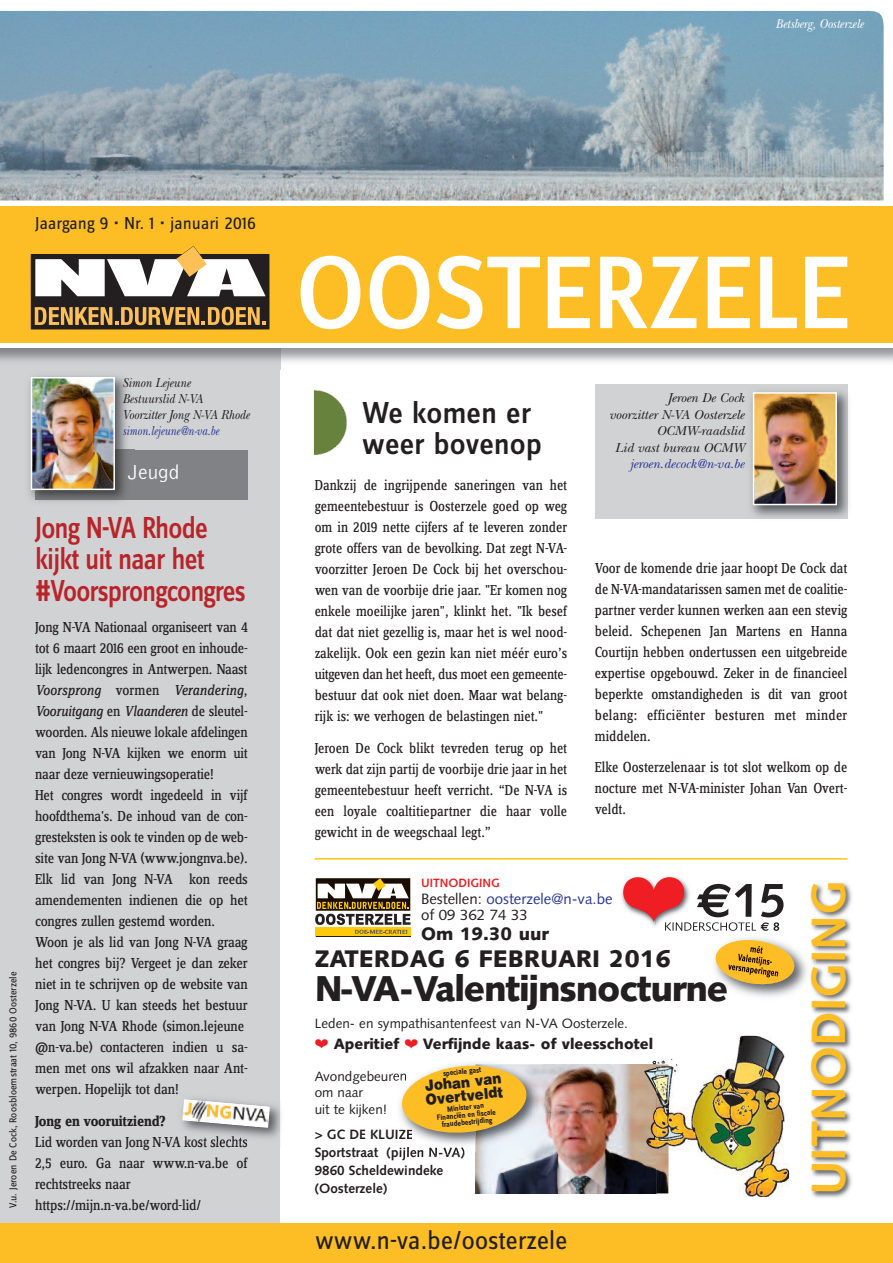
<style>
.page{position:relative;width:893px;height:1263px;background:#fff}
.page>*{position:absolute;margin:0;border:0;box-sizing:border-box;transform-origin:0 0}
.t1{font:500 106.95px "Zine Sans Dis";color:#fff}
.t2{font:700 48px "Syntax";color:#fdbe25}
.t3{font:900 36px "Syntax";letter-spacing:-.03em;color:#231f20}
.t4{font:500 31.5px/31.5px "Zine Sans Dis";letter-spacing:-.03em;color:#b82429;scale:.88 1}
.t5{font:500 31.5px/31.5px "Zine Sans Dis";color:#231f20}
.t6{font:27px "Zine Sans Dis";color:#231f20}
.t7{font:900 24px "Syntax";color:#231f20}
.t8{font:300 21px "Bell Gothic Std";color:#fff}
.t9{font:18px "Zine Sans Dis";color:#231f20}
.t10{font:900 18px "Syntax";color:#231f20}
.t11{font:15px/21px "Zine Serif Dis";letter-spacing:-.015em;color:#231f20;text-align:justify;scale:.95 1}
.t12{font:15px/21px "Zine Serif Dis";letter-spacing:-.015em;color:#231f20}
.t13{font:15px/16.5px "Syntax";color:#231f20}
.t14{font:900 15px "Syntax";color:#231f20}
.t15{font:700 15px "Zine Serif Dis";letter-spacing:-.01em;color:#231f20}
.t16{font:900 15px/13.5px "Helvetica";color:#231f20;scale:.91 1}
.t17{font:13.5px/16.5px "Syntax";color:#231f20}
.t18{font:italic 13.5px/16.5px "New Baskerville";color:#231f20;text-align:right}
.t19{font:700 13.5px/18px "Syntax";color:#231f20}
.t20{font:italic 13.5px/16.2px "New Baskerville";color:#231f20;scale:.88 1}
.t21{font:italic 13.5px "New Baskerville";color:#293795;scale:.81 1}
.t22{font:italic 13.5px "New Baskerville";color:#293795}
.t23{font:italic 13.5px "New Baskerville";color:#fff;scale:.88 1}
.t24{font:700 12px "Syntax";color:#ee1e24}
.t25{font:10.5px "Zine Sans Dis";color:#231f20}
.t26{font:700 8.1px/7.5px "Zine Sans Dis";color:#231f20;text-align:center;scale:.91 1}
.s1{font-style:italic}
.s2{color:#293795}
.s3{color:#ee1e24}
</style>
<div class="page">
<div style="left:0;top:291px;width:280px;height:972px;background:#d1d2d4"></div>
<div style="left:35px;top:450px;width:213px;height:50px;background:#808285"></div>
<div style="left:0;top:1223px;width:893px;height:40px;background:#fdbe25"></div>
<div style="left:0;top:0;width:893px;height:348px;background:#fff"></div>
<div style="left:0;top:206px;width:893px;height:136px;background:#fdbe25"></div>
<svg style="left:31px;top:246px;width:238px;height:83px;background:#9d8d71"></svg>
<img style="left:0;top:10px;width:884px;height:191px">
<hr style="left:315px;top:858px;width:532px;height:1px;background:#fec50d">
<img style="left:313px;top:390px;width:34px;height:66px">
<img style="left:29px;top:376px;width:106px;height:126px">
<img style="left:35px;top:450px;width:100px;height:50px">
<img style="left:34px;top:380px;width:78px;height:107px">
<div style="left:31px;top:377px;width:84px;height:113px;border:2px solid #fff"></div>
<div style="left:595px;top:384px;width:252px;height:135px;background:#d1d2d4"></div>
<img style="left:751px;top:385px;width:98px;height:134px">
<img style="left:756px;top:395px;width:78px;height:107px">
<div style="left:753px;top:392px;width:84px;height:113px;border:2px solid #fff"></div>
<div style="left:315px;top:927px;width:96px;height:10px;background:#feca0a"></div>
<hr style="left:316px;top:936px;width:94px;height:1px;background:#231f20">
<svg style="left:315px;top:878px;width:96px;height:56px"></svg>
<img style="left:621px;top:888px;width:35px;height:39px">
<img style="left:476px;top:1064px;width:168px;height:129px">
<svg style="left:644px;top:1060px;width:12px;height:134px;background:#927f6b"></svg>
<img style="left:656px;top:876px;width:196px;height:322px">
<img style="left:701px;top:884px;width:30px;height:33px">
<img style="left:735px;top:884px;width:49px;height:33px">
<img style="left:704px;top:927px;width:114px;height:83px">
<svg style="left:714px;top:938px;width:82px;height:48px"></svg>
<img style="left:738px;top:954px;width:34px;height:10px">
<img style="left:728px;top:964px;width:50px;height:13px">
<img style="left:697px;top:893px;width:4px;height:15px">
<img style="left:656px;top:1036px;width:133px;height:161px">
<img style="left:665px;top:922px;width:91px;height:9px">
<svg style="left:760px;top:922px;width:19px;height:9px"></svg>
<img style="left:396px;top:1130px;width:147px;height:29px">
<img style="left:476px;top:1064px;width:74px;height:88px">
<img style="left:391px;top:1073px;width:8px;height:8px">
<img style="left:397px;top:1129px;width:15px;height:10px">
<svg style="left:400px;top:1063px;width:128px;height:72px;background:#edc257"></svg>
<img style="left:280px;top:1107px;width:1px;height:27px">
<img style="left:175px;top:1098px;width:105px;height:48px">
<svg style="left:182px;top:1099px;width:88px;height:29px"></svg>
<img style="left:184px;top:1100px;width:84px;height:26px">
<svg style="left:623px;top:877px;width:61px;height:44px"></svg>
<p class="t23" style="left:776px;top:19px;width:101px">Betsberg, Oosterzele</p>
<p class="t9" style="left:35px;top:217px;width:222px">Jaargang 9 • Nr. 1 • januari 2016</p>
<p class="t25" style="left:9px;top:1208px;width:238px;rotate:-90deg">V.u. Jeroen De Cock, Roosbloemstraat 10, 9860 Oosterzele</p>
<p class="t20" style="left:122px;top:376px;width:146px">Simon Lejeune<br>Bestuurslid N-VA<br>Voorzitter Jong N-VA Rhode</p>
<p class="t21" style="left:123px;top:426px;width:120px">simon.lejeune@n-va.be</p>
<h3 class="t8" style="left:128px;top:464px;width:53px">Jeugd</h3>
<h3 class="t4" style="left:35px;top:514px;width:241px">Jong N-VA Rhode kijkt uit naar het #Voorsprongcongres</h3>
<p class="t12" style="left:35px;top:618px;width:214px">Jong N-VA Nationaal organiseert van 4 tot 6 maart 2016 een groot en inhoude&shy;lijk ledencongres in Antwerpen. Naast <span class="s1">Voorsprong</span> vormen <span class="s1">Verandering</span>, <span class="s1">Vooruitgang</span> en <span class="s1">Vlaanderen</span> de sleutel&shy;woorden. Als nieuwe lokale afdelingen van Jong N-VA kijken we enorm uit naar deze vernieuwingsoperatie!<br>Het congres wordt ingedeeld in vijf hoofdthema's. De inhoud van de con&shy;gresteksten is ook te vinden op de web&shy;site van Jong N-VA (www.jongnva.be).<br>Elk lid van Jong N-VA kon reeds amendementen indienen die op het congres zullen gestemd worden.<br>Woon je als lid van Jong N-VA graag het congres bij? Vergeet je dan zeker niet in te schrijven op de website van Jong N-VA. U kan steeds het bestuur van Jong N-VA Rhode (simon.lejeune @n-va.be) contacteren indien u sa&shy;men met ons wil afzakken naar Ant&shy;werpen. Hopelijk tot dan!</p>
<p class="t15" style="left:35px;top:1116px;width:132px">Jong en vooruitziend?</p>
<p class="t12" style="left:35px;top:1133px;width:214px">Lid worden van Jong N-VA kost slechts<br>2,5 euro. Ga naar www.n-va.be of rechtstreeks naar https://mijn.n-va.be/word-lid/</p>
<h1 class="t1" style="left:296px;top:257px;width:555px">OOSTERZELE</h1>
<h3 class="t5" style="left:362px;top:400px;width:181px">We komen er weer bovenop</h3>
<p class="t11" style="left:315px;top:476px;width:267px">Dankzij de ingrijpende saneringen van het gemeentebestuur is Oosterzele goed op weg om in 2019 nette cijfers af te leveren zonder grote offers van de bevolking. Dat zegt N-VA&shy;voorzitter Jeroen De Cock bij het overschou&shy;wen van de voorbije drie jaar. "Er komen nog enkele moeilijke jaren", klinkt het. "Ik besef dat dat niet gezellig is, maar het is wel nood&shy;zakelijk. Ook een gezin kan niet méér euro’s uitgeven dan het heeft, dus moet een gemeente&shy;bestuur dat ook niet doen. Maar wat belang&shy;rijk is: we verhogen de belastingen niet."</p>
<p class="t11" style="left:315px;top:738px;width:267px">Jeroen De Cock blikt tevreden terug op het werk dat zijn partij de voorbije drie jaar in het gemeentebestuur heeft verricht. “De N-VA is een loyale coaltitiepartner die haar volle gewicht in de weegschaal legt.”</p>
<p class="t18" style="left:609px;top:391px;width:137px">Jeroen De Cock<br>voorzitter N-VA Oosterzele<br>OCMW-raadslid<br>Lid vast bureau OCMW</p>
<p class="t22" style="left:630px;top:459px;width:116px">jeroen.decock@n-va.be</p>
<p class="t11" style="left:595px;top:559px;width:267px">Voor de komende drie jaar hoopt De Cock dat de N-VA-mandatarissen samen met de coalitie&shy;partner verder kunnen werken aan een stevig beleid. Schepenen Jan Martens en Hanna Courtijn hebben ondertussen een uitgebreide expertise opgebouwd. Zeker in de financieel beperkte omstandigheden is dit van groot belang: efficiënter besturen met minder middelen.</p>
<p class="t11" style="left:595px;top:758px;width:267px">Elke Oosterzelenaar is tot slot welkom op de nocture met N-VA-minister Johan Van Overt&shy;veldt.</p>
<p class="t24" style="left:421px;top:878px;width:80px">UITNODIGING</p>
<p class="t13" style="left:421px;top:891px;width:193px">Bestellen: <span class="s2">oosterzele@n-va.be </span>of 09 362 74 33</p>
<p class="t10" style="left:421px;top:926px;width:129px">Om 19.30 uur</p>
<h3 class="t7" style="left:315px;top:948px;width:358px">ZATERDAG 6 FEBRUARI 2016</h3>
<h3 class="t3" style="left:315px;top:974px;width:415px">N-VA-Valentijnsnocturne</h3>
<p class="t17" style="left:315px;top:1016px;width:315px">Leden- en sympathisantenfeest van N-VA Oosterzele.</p>
<p class="t14" style="left:315px;top:1038px;width:340px"><span class="s3">❤</span> Aperitief <span class="s3">❤</span> Verfijnde kaas- of vleesschotel</p>
<p class="t17" style="left:315px;top:1069px;width:94px">Avondgebeuren om naar<br>uit te kijken!</p>
<p class="t19" style="left:315px;top:1126px;width:152px">&gt; GC DE KLUIZE<br>Sportstraat (pijlen N-VA)<br>9860 Scheldewindeke (Oosterzele)</p>
<h3 class="t6" style="left:315px;top:1231px;width:254px">www.n-va.be/oosterzele</h3>
<p class="t26" style="left:443px;top:1070px;width:44px;rotate:-6deg">speciale gast</p>
<p class="t16" style="left:424px;top:1079px;width:87px;rotate:-6deg">Johan van<br>Overtveldt</p>
<p class="t26" style="left:436px;top:1107px;width:67px;rotate:-6deg">Minister van<br>Financiën en fiscale fraudebestrijding</p>
<h2 class="t2" style="left:809px;top:1195px;width:316px;rotate:-90deg">UITNODIGING</h2>
</div>
